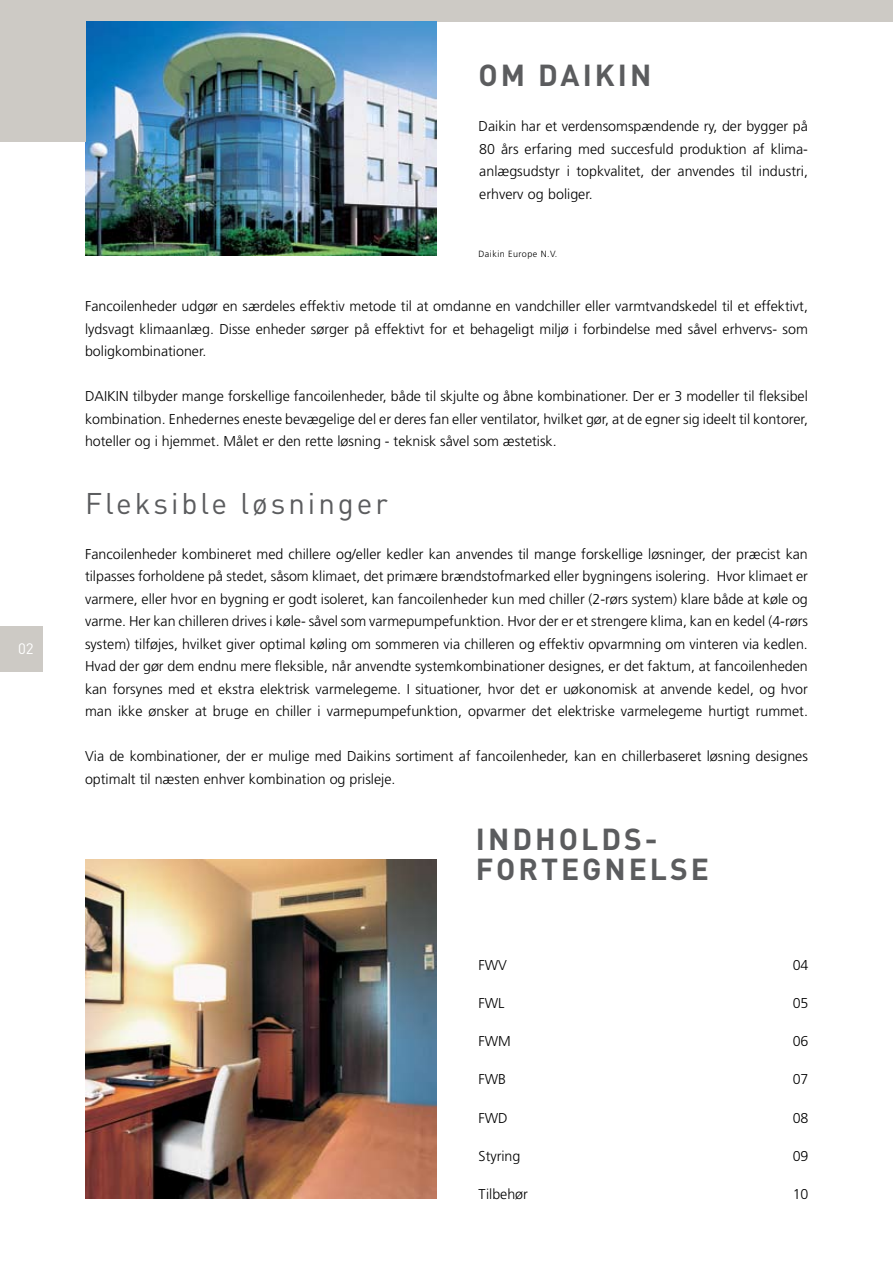
<style>
.page{position:relative;width:893px;height:1263px;background:#fff}
.page>*{position:absolute;margin:0;border:0;box-sizing:border-box;transform-origin:0 0}
.t1{font:700 30px/30px "DIN";letter-spacing:.1em;color:#5b5c5e}
.t2{font:29.55px "DIN";letter-spacing:.1em;color:#5b5c5e}
.t3{font:15px "DIN";color:#fff}
.t4{font:300 14.25px/22.5px "Frutiger";color:#000;text-align:justify}
.t5{font:300 9px "Frutiger";letter-spacing:.05em;color:#000}
</style>
<div class="page">
<div style="left:0;top:626px;width:43px;height:45px;background:#cdcac5"></div>
<div style="left:0;top:0;width:893px;height:21px;background:#cdcac5"></div>
<img style="left:85px;top:21px;width:351px;height:234px">
<div style="left:0;top:0;width:85px;height:141px;background:#cdcac5"></div>
<img style="left:85px;top:859px;width:351px;height:339px">
<p class="t3" style="left:18px;top:640px;width:17px">02</p>
<h1 class="t1" style="left:478px;top:59px;width:174px">OM DAIKIN</h1>
<p class="t4" style="left:478px;top:115px;width:331px">Daikin har et verdensomspændende ry, der bygger på 80 års erfaring med succesfuld produktion af klima&shy;anlægsudstyr i topkvalitet, der anvendes til industri, erhverv og boliger.</p>
<p class="t5" style="left:478px;top:249px;width:80px">Daikin Europe N.V.</p>
<p class="t4" style="left:85px;top:295px;width:724px">Fancoilenheder udgør en særdeles effektiv metode til at omdanne en vandchiller eller varmtvandskedel til et effektivt, lydsvagt klimaanlæg. Disse enheder sørger på effektivt for et behageligt miljø i forbindelse med såvel erhvervs- som boligkombinationer.</p>
<p class="t4" style="left:85px;top:385px;width:724px">DAIKIN tilbyder mange forskellige fancoilenheder, både til skjulte og åbne kombinationer. Der er 3 modeller til fleksibel kombination. Enhedernes eneste bevægelige del er deres fan eller ventilator, hvilket gør, at de egner sig ideelt til kontorer, hoteller og i hjemmet. Målet er den rette løsning - teknisk såvel som æstetisk.</p>
<h2 class="t2" style="left:85px;top:486px;width:304px">Fleksible løsninger</h2>
<p class="t4" style="left:85px;top:543px;width:724px">Fancoilenheder kombineret med chillere og/eller kedler kan anvendes til mange forskellige løsninger, der præcist kan tilpasses forholdene på stedet, såsom klimaet, det primære brændstofmarked eller bygningens isolering. Hvor klimaet er varmere, eller hvor en bygning er godt isoleret, kan fancoilenheder kun med chiller (2-rørs system) klare både at køle og varme. Her kan chilleren drives i køle- såvel som varmepumpefunktion. Hvor der er et strengere klima, kan en kedel (4-rørs system) tilføjes, hvilket giver optimal køling om sommeren via chilleren og effektiv opvarmning om vinteren via kedlen.<br>Hvad der gør dem endnu mere fleksible, når anvendte systemkombinationer designes, er det faktum, at fancoilenheden kan forsynes med et ekstra elektrisk varmelegeme. I situationer, hvor det er uøkonomisk at anvende kedel, og hvor man ikke ønsker at bruge en chiller i varmepumpefunktion, opvarmer det elektriske varmelegeme hurtigt rummet.</p>
<p class="t4" style="left:85px;top:745px;width:724px">Via de kombinationer, der er mulige med Daikins sortiment af fancoilenheder, kan en chillerbaseret løsning designes optimalt til næsten enhver kombination og prisleje.</p>
<h1 class="t1" style="left:476px;top:823px;width:235px">INDHOLDS-<br>FORTEGNELSE</h1>
<p class="t4" style="left:478px;top:953px;width:30px">FWV</p>
<p class="t4" style="left:793px;top:953px;width:17px">04</p>
<p class="t4" style="left:478px;top:992px;width:28px">FWL</p>
<p class="t4" style="left:793px;top:992px;width:17px">05</p>
<p class="t4" style="left:478px;top:1030px;width:34px">FWM</p>
<p class="t4" style="left:793px;top:1030px;width:17px">06</p>
<p class="t4" style="left:478px;top:1068px;width:29px">FWB</p>
<p class="t4" style="left:793px;top:1068px;width:17px">07</p>
<p class="t4" style="left:478px;top:1106px;width:31px">FWD</p>
<p class="t4" style="left:793px;top:1106px;width:17px">08</p>
<p class="t4" style="left:478px;top:1145px;width:43px">Styring</p>
<p class="t4" style="left:793px;top:1145px;width:17px">09</p>
<p class="t4" style="left:478px;top:1183px;width:51px">Tilbehør</p>
<p class="t4" style="left:793px;top:1183px;width:17px">10</p>
</div>
